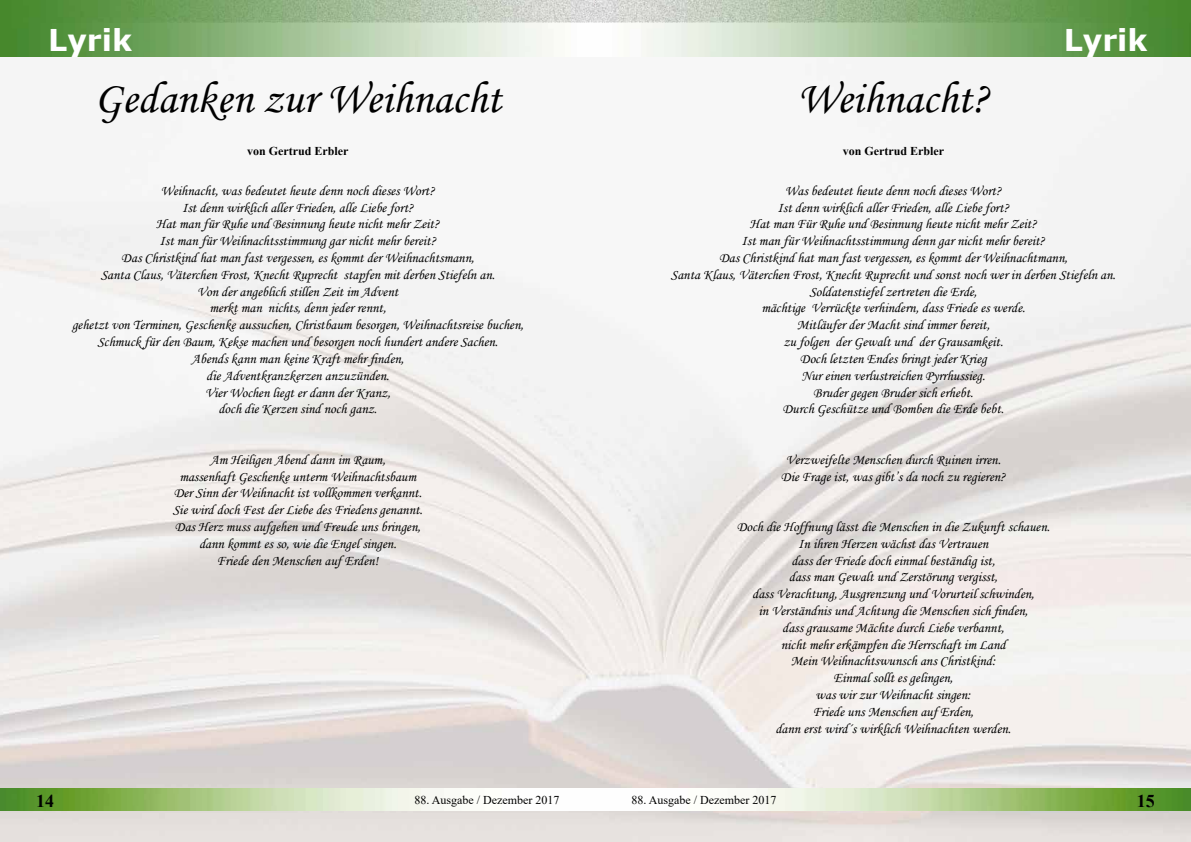
<style>
.page{position:relative;width:1191px;height:842px;background:#fff}
.page>*{position:absolute;margin:0;border:0;box-sizing:border-box;transform-origin:0 0}
.t1{font:45px "Monotype Corsiva";color:#000}
.t2{font:700 30px "Verdana";color:#fff}
.t3{font:700 18px "Times New Roman";color:#000}
.t4{font:14px/16.8px "Monotype Corsiva";color:#000;text-align:center}
.t5{font:12px "Times New Roman";color:#000}
.t6{font:700 12px "Times New Roman";color:#000}
</style>
<div class="page">
<img style="left:0;top:56px;width:1191px;height:786px">
<img style="left:0;top:789px;width:1191px;height:22px">
<img style="left:0;top:0;width:1191px;height:56px">
<h2 class="t2" style="left:48px;top:19px;width:85px">Lyrik</h2>
<h2 class="t2" style="left:1063px;top:19px;width:85px">Lyrik</h2>
<h1 class="t1" style="left:94px;top:71px;width:408px">Gedanken zur Weihnacht</h1>
<p class="t6" style="left:247px;top:142px;width:103px">von Gertrud Erbler</p>
<p class="t4" style="left:72px;top:182px;width:453px">Weihnacht, was bedeutet heute denn noch dieses Wort?<br>Ist denn wirklich aller Frieden, alle Liebe fort?<br>Hat man für Ruhe und Besinnung heute nicht mehr Zeit?<br>Ist man für Weihnachtsstimmung gar nicht mehr bereit?<br>Das Christkind hat man fast vergessen, es kommt der Weihnachtsmann,<br>Santa Claus, Väterchen Frost, Knecht Ruprecht stapfen mit derben Stiefeln an.<br>Von der angeblich stillen Zeit im Advent<br>merkt man nichts, denn jeder rennt,<br>gehetzt von Terminen, Geschenke aussuchen, Christbaum besorgen, Weihnachtsreise buchen, Schmuck für den Baum, Kekse machen und besorgen noch hundert andere Sachen.<br>Abends kann man keine Kraft mehr finden,<br>die Adventkranzkerzen anzuzünden.<br>Vier Wochen liegt er dann der Kranz,<br>doch die Kerzen sind noch ganz.</p>
<p class="t4" style="left:173px;top:451px;width:251px">Am Heiligen Abend dann im Raum,<br>massenhaft Geschenke unterm Weihnachtsbaum Der Sinn der Weihnacht ist vollkommen verkannt.<br>Sie wird doch Fest der Liebe des Friedens genannt.<br>Das Herz muss aufgehen und Freude uns bringen, dann kommt es so, wie die Engel singen.<br>Friede den Menschen auf Erden!</p>
<h1 class="t1" style="left:797px;top:71px;width:193px">Weihnacht?</h1>
<p class="t6" style="left:842px;top:142px;width:103px">von Gertrud Erbler</p>
<p class="t4" style="left:671px;top:182px;width:446px">Was bedeutet heute denn noch dieses Wort?<br>Ist denn wirklich aller Frieden, alle Liebe fort?<br>Hat man Für Ruhe und Besinnung heute nicht mehr Zeit?<br>Ist man für Weihnachtsstimmung denn gar nicht mehr bereit?<br>Das Christkind hat man fast vergessen, es kommt der Weihnachtmann,<br>Santa Klaus, Väterchen Frost, Knecht Ruprecht und sonst noch wer in derben Stiefeln an.<br>Soldatenstiefel zertreten die Erde,<br>mächtige Verrückte verhindern, dass Friede es werde.<br>Mitläufer der Macht sind immer bereit,<br>zu folgen der Gewalt und der Grausamkeit.<br>Doch letzten Endes bringt jeder Krieg<br>Nur einen verlustreichen Pyrrhussieg.<br>Bruder gegen Bruder sich erhebt.<br>Durch Geschütze und Bomben die Erde bebt.</p>
<p class="t4" style="left:781px;top:451px;width:226px">Verzweifelte Menschen durch Ruinen irren.<br>Die Frage ist, was gibt’s da noch zu regieren?</p>
<p class="t4" style="left:736px;top:518px;width:315px">Doch die Hoffnung lässt die Menschen in die Zukunft schauen.<br>In ihren Herzen wächst das Vertrauen<br>dass der Friede doch einmal beständig ist,<br>dass man Gewalt und Zerstörung vergisst,<br>dass Verachtung, Ausgrenzung und Vorurteil schwinden,<br>in Verständnis und Achtung die Menschen sich finden,<br>dass grausame Mächte durch Liebe verbannt,<br>nicht mehr erkämpfen die Herrschaft im Land<br>Mein Weihnachtswunsch ans Christkind:<br>Einmal sollt es gelingen,<br>was wir zur Weihnacht singen:<br>Friede uns Menschen auf Erden,<br>dann erst wird´s wirklich Weihnachten werden.</p>
<p class="t3" style="left:36px;top:787px;width:19px">14</p>
<p class="t5" style="left:414px;top:791px;width:146px">88. Ausgabe / Dezember 2017</p>
<p class="t5" style="left:631px;top:791px;width:146px">88. Ausgabe / Dezember 2017</p>
<p class="t3" style="left:1137px;top:788px;width:19px">15</p>
</div>
